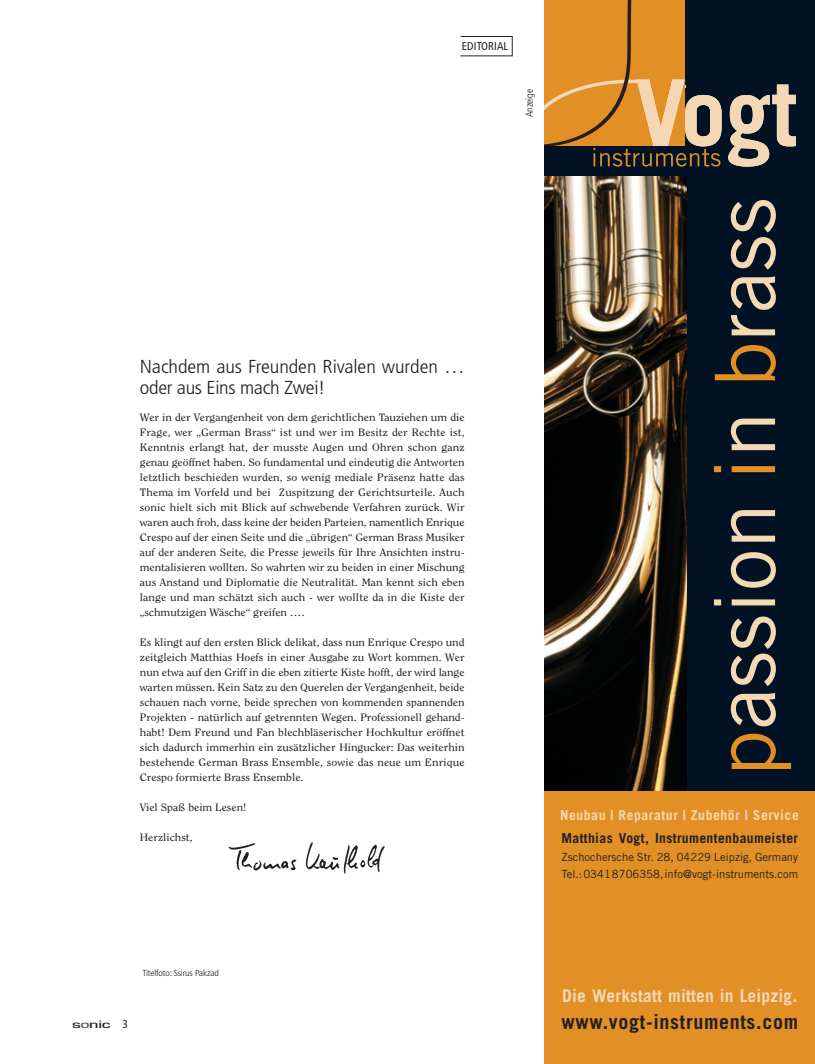
<style>
.page{position:relative;width:815px;height:1064px;background:#fff}
.page>*{position:absolute;margin:0;border:0;box-sizing:border-box;transform-origin:0 0}
.t1{font:700 20px "Trade Gothic";letter-spacing:.035em;color:#231f20}
.t2{font:300 condensed 18.75px/21.2px "Frutiger LT Std";letter-spacing:-.005em;color:#231f20;scale:1.1 1}
.t3{font:700 17.5px "Trade Gothic";letter-spacing:.01em;color:#f5d8b4}
.t4{font:700 13.75px "Trade Gothic";letter-spacing:.025em;color:#231f20}
.t5{font:700 13.75px "Trade Gothic";letter-spacing:.04em;color:#f5d8b4}
.t6{font:11.25px/17.5px "Trade Gothic";color:#231f20}
.t7{font:condensed 11.25px "Frutiger LT Std";letter-spacing:.01em;color:#231f20}
.t8{font:500 11.25px "Eurostile T";letter-spacing:-.02em;color:#231f20;scale:1.6 1}
.t9{font:10.62px/15px "Clearface Std";color:#231f20;text-align:justify;scale:1.1 1}
.t10{font:300 condensed 10px "Frutiger LT Std";letter-spacing:-.015em;color:#231f20}
.t11{font:300 condensed 8.75px "Frutiger LT Std";letter-spacing:-.015em;color:#231f20;scale:1.1 1}
.s1{color:#58595b}
.s2{font-family:"Frutiger LT Std";font-weight:400;font-stretch:condensed}
</style>
<div class="page">
<div style="left:460px;top:36px;width:53px;height:20px;border:1px solid #231f20"></div>
<img style="left:228px;top:842px;width:157px;height:32px">
<div style="left:545px;top:0;width:270px;height:1064px;background:#001223"></div>
<img style="left:545px;top:177px;width:141px;height:615px">
<div style="left:545px;top:792px;width:270px;height:272px;background:#e28f26"></div>
<svg style="left:731px;top:734px;width:60px;height:35px"></svg>
<svg style="left:731px;top:693px;width:45px;height:33px"></svg>
<svg style="left:731px;top:616px;width:45px;height:70px"></svg>
<svg style="left:714px;top:599px;width:61px;height:6px"></svg>
<svg style="left:731px;top:552px;width:45px;height:36px"></svg>
<svg style="left:731px;top:510px;width:44px;height:32px"></svg>
<svg style="left:714px;top:466px;width:61px;height:6px"></svg>
<svg style="left:731px;top:418px;width:44px;height:32px"></svg>
<svg style="left:715px;top:345px;width:61px;height:35px"></svg>
<svg style="left:731px;top:276px;width:45px;height:59px"></svg>
<svg style="left:731px;top:200px;width:45px;height:70px"></svg>
<svg style="left:545px;top:0;width:177px;height:167px"></svg>
<svg style="left:728px;top:85px;width:68px;height:82px"></svg>
<p class="t7" style="left:462px;top:39px;width:48px">EDITORIAL</p>
<p class="t10" style="left:524px;top:117px;width:30px;rotate:-90deg">Anzeige</p>
<h2 class="t2" style="left:140px;top:357px;width:297px">Nachdem aus Freunden Rivalen wurden … oder aus Eins mach Zwei!</h2>
<p class="t9" style="left:140px;top:410px;width:297px">Wer in der Vergangenheit von dem gerichtlichen Tauziehen um die Frage, wer „German Brass“ ist und wer im Besitz der Rechte ist, Kenntnis erlangt hat, der musste Augen und Ohren schon ganz genau geöffnet haben. So fundamental und eindeutig die Antworten letztlich beschieden wurden, so wenig mediale Präsenz hatte das Thema im Vorfeld und bei Zuspitzung der Gerichtsurteile. Auch sonic hielt sich mit Blick auf schwebende Verfahren zurück. Wir waren auch froh, dass keine der beiden Parteien, namentlich Enrique Crespo auf der einen Seite und die „übrigen“ German Brass Musiker auf der anderen Seite, die Presse jeweils für Ihre Ansichten instru&shy;mentalisieren wollten. So wahrten wir zu beiden in einer Mischung aus Anstand und Diplomatie die Neutralität. Man kennt sich eben lange und man schätzt sich auch - wer wollte da in die Kiste der „schmutzigen Wäsche“ greifen ….</p>
<p class="t9" style="left:140px;top:635px;width:297px">Es klingt auf den ersten Blick delikat, dass nun Enrique Crespo und zeitgleich Matthias Hoefs in einer Ausgabe zu Wort kommen. Wer nun etwa auf den Griff in die eben zitierte Kiste hofft, der wird lange warten müssen. Kein Satz zu den Querelen der Vergangenheit, beide schauen nach vorne, beide sprechen von kommenden spannenden Projekten - natürlich auf getrennten Wegen. Professionell gehand&shy;habt! Dem Freund und Fan blechbläserischer Hochkultur eröffnet sich dadurch immerhin ein zusätzlicher Hingucker: Das weiterhin bestehende German Brass Ensemble, sowie das neue um Enrique Crespo formierte Brass Ensemble.</p>
<p class="t9" style="left:140px;top:800px;width:98px">Viel Spaß beim Lesen!</p>
<p class="t9" style="left:140px;top:830px;width:50px">Herzlichst,</p>
<p class="t11" style="left:143px;top:968px;width:71px">Titelfoto: Ssirus Pakzad</p>
<p class="t8" style="left:72px;top:1018px;width:36px">s<span class="s1">o</span>nic <span class="s2">3</span></p>
<p class="t5" style="left:560px;top:809px;width:240px">Neubau | Reparatur | Zubehör | Service</p>
<p class="t4" style="left:562px;top:833px;width:238px">Matthias Vogt, Instrumentenbaumeister</p>
<p class="t6" style="left:562px;top:849px;width:238px">Zschochersche Str. 28, 04229 Leipzig, Germany<br>Tel.: 0341 8706358, info@vogt-instruments.com</p>
<h3 class="t3" style="left:562px;top:989px;width:237px">Die Werkstatt mitten in Leipzig.</h3>
<h1 class="t1" style="left:562px;top:1014px;width:238px">www.vogt-instruments.com</h1>
</div>
